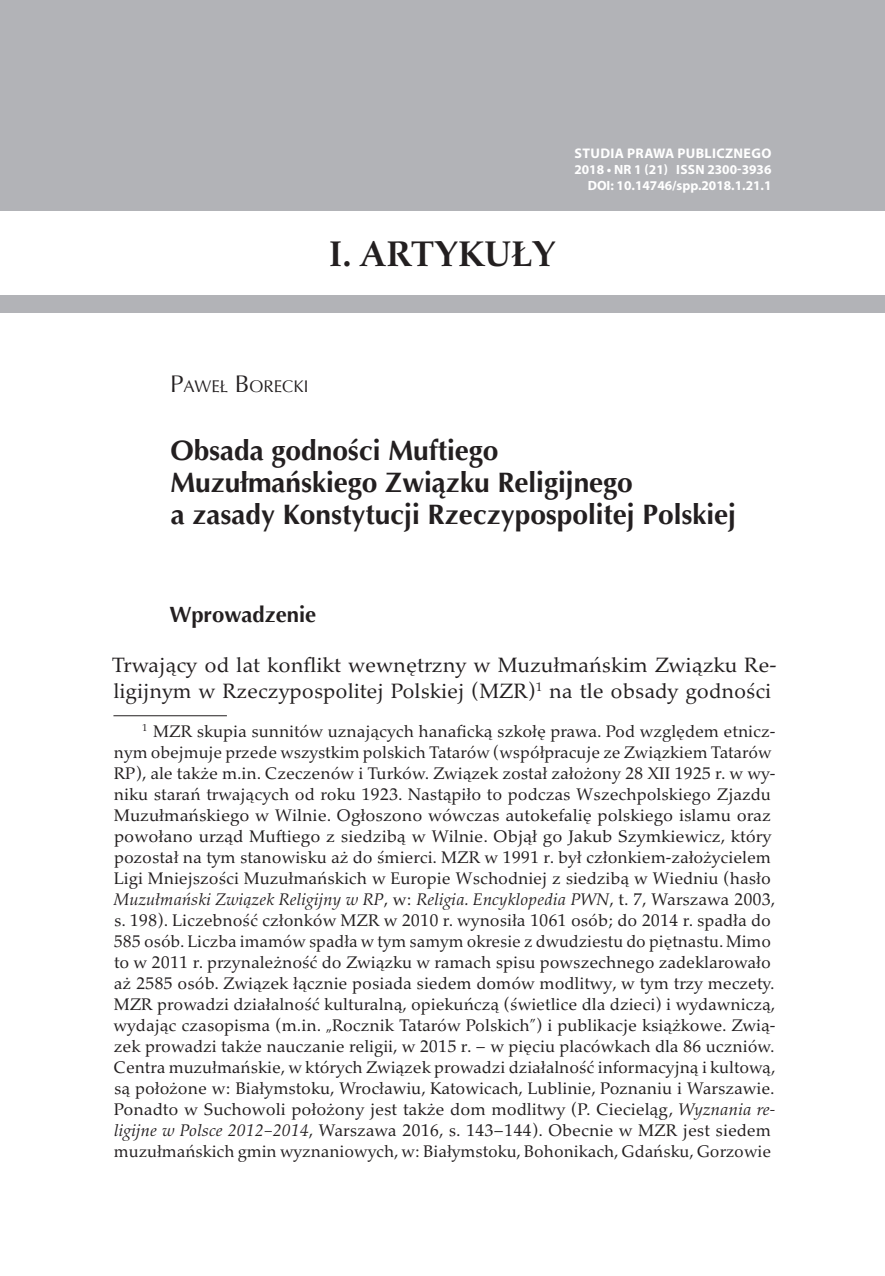
<style>
.page{position:relative;width:885px;height:1276px;background:#fff}
.page>*{position:absolute;margin:0;border:0;box-sizing:border-box;transform-origin:0 0}
.t1{font:700 36px "Palatino Nova Pro";color:#231f20}
.t2{font:700 28px/32px "Optima";color:#231f20}
.t3{font:700 22px "Optima";color:#231f20}
.t4{font:21px/26px "Palatino Nova Pro";color:#231f20}
.t5{font:17px/21px "Palatino Nova Pro";color:#231f20}
.t6{font:16.8px "Optima";color:#231f20}
.t7{font:700 14px "Myriad Pro";letter-spacing:.025em;color:#fff}
.t8{font:700 13.4px "Myriad Pro";color:#fff}
.s1{font-size:24px}
.s2{font-style:italic}
</style>
<div class="page">
<div style="left:0;top:0;width:884px;height:211px;background:#b2b3b7"></div>
<div style="left:0;top:296px;width:884px;height:17px;background:#b2b3b7"></div>
<hr style="left:113px;top:715px;width:114px;height:1px;background:#231f20">
<p class="t7" style="left:574px;top:144px;width:198px">STUDIA PRAWA PUBLICZNEGO</p>
<p class="t8" style="left:574px;top:161px;width:198px">2018 • NR 1 (21) ISSN 2300-3936</p>
<h1 class="t1" style="left:329px;top:233px;width:228px">I. ARTYKUŁY</h1>
<p class="t8" style="left:587px;top:177px;width:185px">DOI: 10.14746/spp.2018.1.21.1</p>
<p class="t6" style="left:170px;top:376px;width:140px"><span class="s1">P</span>AWEŁ <span class="s1">B</span>ORECKI</p>
<h2 class="t2" style="left:170px;top:435px;width:567px">Obsada godności Muftiego<br>Muzułmańskiego Związku Religijnego<br>a zasady Konstytucji Rzeczypospolitej Polskiej</h2>
<p class="t3" style="left:169px;top:601px;width:148px">Wprowadzenie</p>
<p class="t4" style="left:112px;top:653px;width:666px">Trwający od lat konflikt wewnętrzny w Muzułmańskim Związku Re&shy;ligijnym w Rzeczypospolitej Polskiej (MZR)<sup>1</sup> na tle obsady godności</p>
<p class="t5" style="left:113px;top:721px;width:663px;text-indent:29px"><sup>1</sup> MZR skupia sunnitów uznających hanaficką szkołę prawa. Pod względem etnicz&shy;nym obejmuje przede wszystkim polskich Tatarów (współpracuje ze Związkiem Tatarów RP), ale także m.in. Czeczenów i Turków. Związek został założony 28 XII 1925 r. w wy&shy;niku starań trwających od roku 1923. Nastąpiło to podczas Wszechpolskiego Zjazdu Muzułmańskiego w Wilnie. Ogłoszono wówczas autokefalię polskiego islamu oraz powołano urząd Muftiego z siedzibą w Wilnie. Objął go Jakub Szymkiewicz, który pozostał na tym stanowisku aż do śmierci. MZR w 1991 r. był członkiem-założycielem Ligi Mniejszości Muzułmańskich w Europie Wschodniej z siedzibą w Wiedniu (hasło <span class="s2">Muzułmański Związek Religijny w RP</span>, w: <span class="s2">Religia. Encyklopedia PWN</span>, t. 7, Warszawa 2003, s. 198). Liczebność członków MZR w 2010 r. wynosiła 1061 osób; do 2014 r. spadła do 585 osób. Liczba imamów spadła w tym samym okresie z dwudziestu do piętnastu. Mimo to w 2011 r. przynależność do Związku w ramach spisu powszechnego zadeklarowało aż 2585 osób. Związek łącznie posiada siedem domów modlitwy, w tym trzy meczety.<br>MZR prowadzi działalność kulturalną, opiekuńczą (świetlice dla dzieci) i wydawniczą, wydając czasopisma (m.in. „Rocznik Tatarów Polskich”) i publikacje książkowe. Zwią&shy;zek prowadzi także nauczanie religii, w 2015 r. – w pięciu placówkach dla 86 uczniów.<br>Centra muzułmańskie, w których Związek prowadzi działalność informacyjną i kultową, są położone w: Białymstoku, Wrocławiu, Katowicach, Lublinie, Poznaniu i Warszawie.<br>Ponadto w Suchowoli położony jest także dom modlitwy (P. Ciecieląg, <span class="s2">Wyznania re&shy;ligijne w Polsce 2012–2014</span>, Warszawa 2016, s. 143–144). Obecnie w MZR jest siedem muzułmańskich gmin wyznaniowych, w: Białymstoku, Bohonikach, Gdańsku, Gorzowie</p>
</div>
